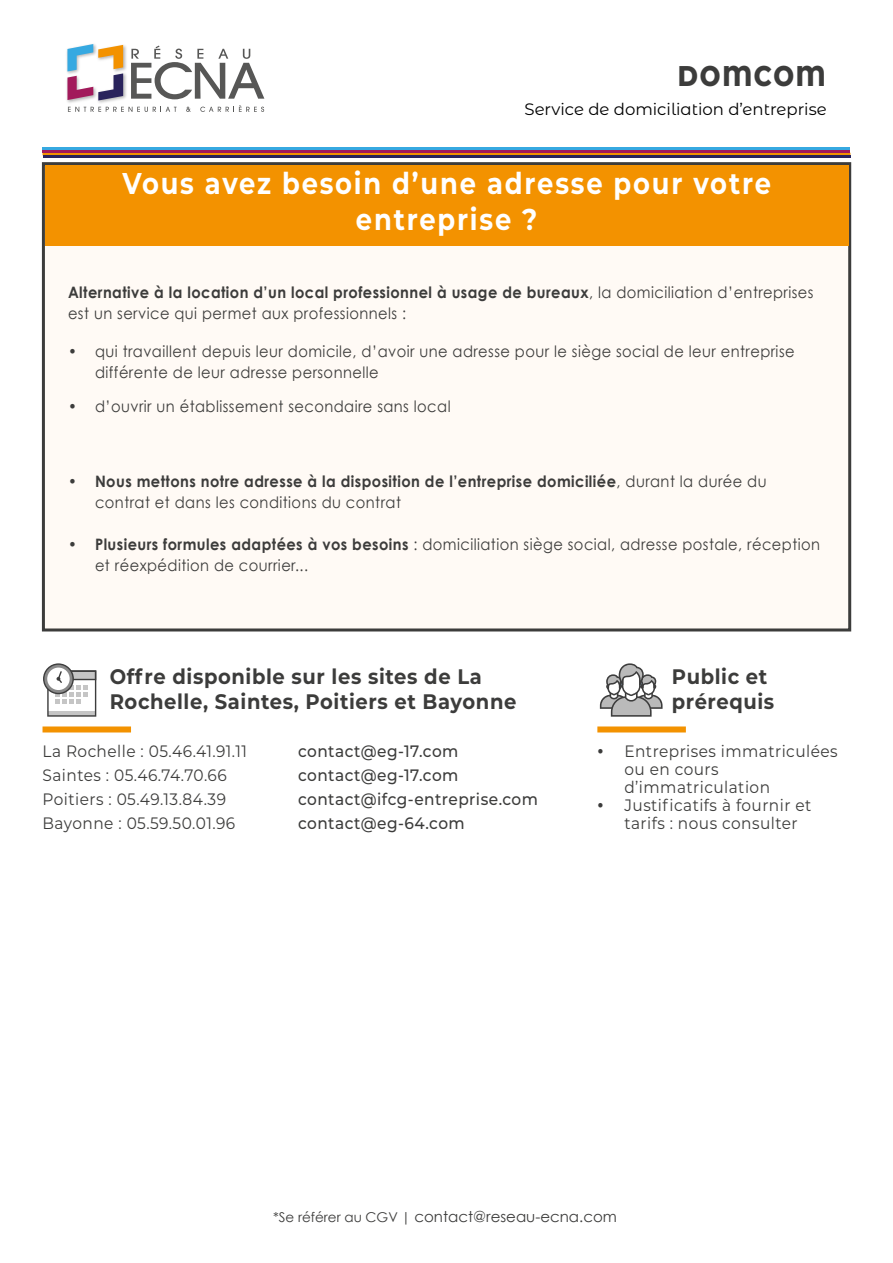
<style>
.page{position:relative;width:893px;height:1263px;background:#fff}
.page>*{position:absolute;margin:0;border:0;box-sizing:border-box;transform-origin:0 0}
.t1{font:700 30px/36px "Montserrat";letter-spacing:.07em;color:#fff;text-align:center;scale:.86 1}
.t2{font:800 28.5px "Montserrat Alternates";letter-spacing:.07em;color:#3c3c3b;scale:.86 1}
.t3{font:700 21px/25.2px "Montserrat";letter-spacing:.03em;color:#3c3c3b;scale:.93 1}
.t4{font:16.5px/18px "Montserrat";letter-spacing:.03em;color:#3c3c3b;scale:.93 1}
.t5{font:500 16.5px/24px "Montserrat";letter-spacing:.03em;color:#3c3c3b;scale:.93 1}
.t6{font:16.5px "Montserrat Alternates";color:#000}
.t7{font:15.75px/21px "Century Gothic";letter-spacing:.03em;color:#3c3c3b;scale:.93 1}
.t8{font:700 15.75px/21px "Century Gothic";letter-spacing:.03em;color:#3c3c3b;scale:.93 1}
.t9{font:15px "Century Gothic";color:#3d3d3c}
.s1{font-weight:700}
.s2{font-weight:400}
.s3{font-family:"Bebas Neue"}
.s4{font-size:13.5px}
</style>
<div class="page">
<div style="left:42px;top:162px;width:809px;height:469px;background:#fffaf5;border:3px solid #3c3c3b"></div>
<div style="left:45px;top:165px;width:803px;height:80px;background:#f39200"></div>
<div style="left:597px;top:726px;width:89px;height:6px;background:#f39200"></div>
<hr style="left:43px;top:153px;width:807px;height:2px;background:#f39200">
<hr style="left:43px;top:147px;width:807px;height:3px;background:#36a9e1">
<hr style="left:43px;top:150px;width:807px;height:3px;background:#a21a5b">
<hr style="left:43px;top:155px;width:807px;height:3px;background:#29235c">
<svg style="left:68px;top:107px;width:109px;height:5px"></svg>
<svg style="left:186px;top:107px;width:5px;height:5px"></svg>
<svg style="left:200px;top:105px;width:64px;height:7px"></svg>
<svg style="left:131px;top:46px;width:133px;height:53px"></svg>
<img style="left:123px;top:45px;width:4px;height:26px">
<img style="left:66px;top:52px;width:1px;height:12px">
<img style="left:99px;top:73px;width:28px;height:30px">
<img style="left:66px;top:81px;width:33px;height:22px">
<svg style="left:67px;top:44px;width:56px;height:57px"></svg>
<svg style="left:600px;top:663px;width:63px;height:54px"></svg>
<div style="left:43px;top:726px;width:88px;height:6px;background:#f39200"></div>
<svg style="left:43px;top:663px;width:53px;height:54px"></svg>
<h2 class="t2" style="left:678px;top:55px;width:173px">DOMCOM</h2>
<p class="t6" style="left:524px;top:98px;width:304px">Service de domiciliation d’entreprise</p>
<h1 class="t1" style="left:122px;top:164px;width:756px">Vous avez besoin d’une adresse pour votre entreprise ?</h1>
<p class="t7" style="left:68px;top:281px;width:803px"><span class="s1">Alternative à la location d’un local professionnel à usage de bureaux</span>, la domiciliation d’entreprises est un service qui permet aux professionnels :</p>
<p class="t7" style="left:95px;top:340px;width:754px;text-indent:-27px">• qui travaillent depuis leur domicile, d’avoir une adresse pour le siège social de leur entreprise différente de leur adresse personnelle</p>
<p class="t7" style="left:68px;top:395px;width:413px">• d’ouvrir un établissement secondaire sans local</p>
<p class="t8" style="left:95px;top:470px;width:724px;text-indent:-27px">• Nous mettons notre adresse à la disposition de l’entreprise domiciliée<span class="s2">, durant la durée du contrat et dans les conditions du contrat</span></p>
<p class="t7" style="left:95px;top:534px;width:781px;text-indent:-27px"><span class="s1">• Plusieurs formules adaptées à vos besoins</span> : domiciliation siège social, adresse postale, réception et réexpédition de courrier...</p>
<h3 class="t3" style="left:110px;top:663px;width:439px">Offre disponible sur les sites de La<br>Rochelle, Saintes, Poitiers et Bayonne</h3>
<p class="t4" style="left:43px;top:739px;width:221px;line-height:24px">La Rochelle : 05.46.41.91.11<br>Saintes : 05.46.74.70.66<br>Poitiers : 05.49.13.84.39<br>Bayonne : 05.59.50.01.96</p>
<p class="t5" style="left:298px;top:739px;width:259px">contact@eg-17.com contact@eg-17.com contact@ifcg-entreprise.com contact@eg-64.com</p>
<h3 class="t3" style="left:672px;top:663px;width:112px">Public et prérequis</h3>
<p class="t4" style="left:624px;top:742px;width:231px;text-indent:-27px"><span class="s3">•</span> Entreprises immatriculées ou en cours d’immatriculation</p>
<p class="t4" style="left:624px;top:796px;width:203px;text-indent:-27px"><span class="s3">•</span> Justificatifs à fournir et tarifs : nous consulter</p>
<p class="t9" style="left:273px;top:1207px;width:345px"><span class="s4">*Se référer au CGV |</span> contact@reseau-ecna.com</p>
</div>
